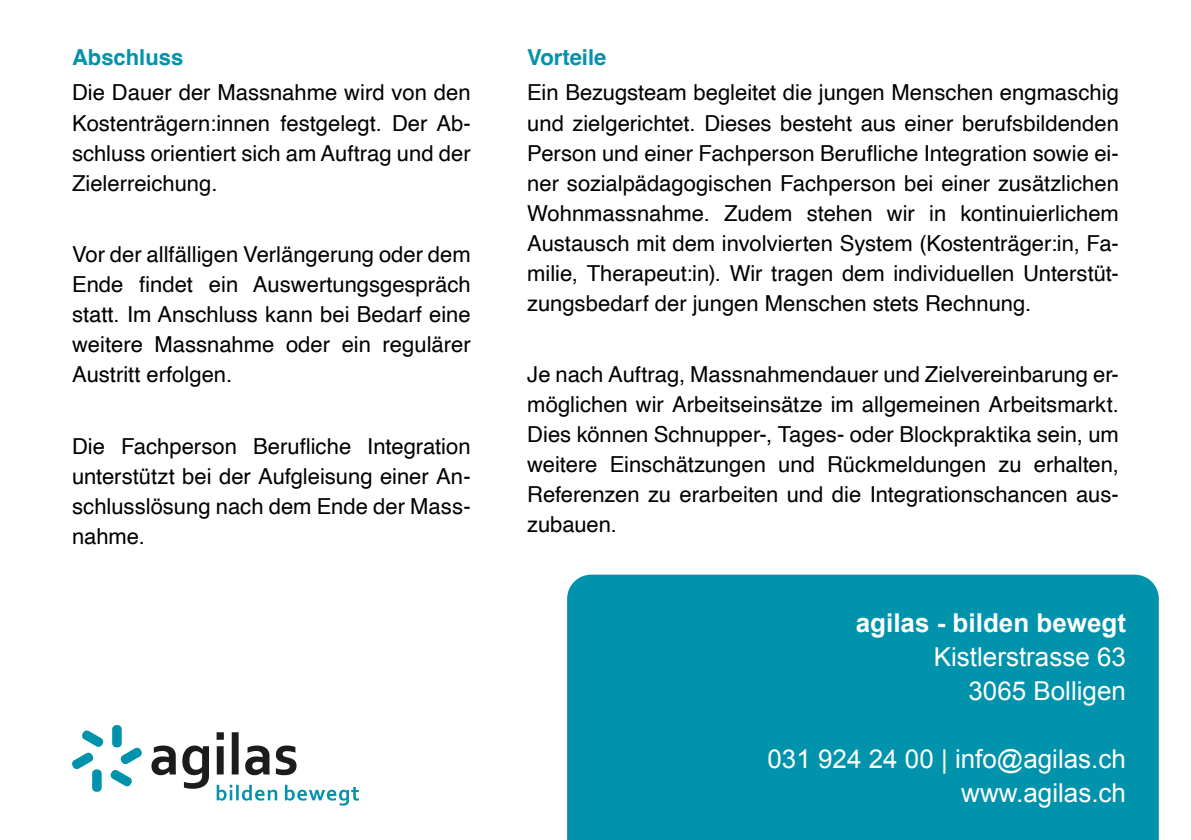
<style>
.page{position:relative;width:1191px;height:840px;background:#fff}
.page>*{position:absolute;margin:0;border:0;box-sizing:border-box;transform-origin:0 0}
.t1{font:26px/34px "Arial";color:#fff;text-align:right}
.t2{font:700 26px "Arial";color:#fff}
.t3{font:22px/30px "Helvetica";color:#000;text-align:justify}
.t4{font:700 22px "Helvetica";color:#0093ab}
</style>
<div class="page">
<div style="left:567px;top:574px;width:591px;height:265px;background:#0093ab"></div>
<svg style="left:151px;top:732px;width:208px;height:73px"></svg>
<svg style="left:82px;top:730px;width:21px;height:16px"></svg>
<svg style="left:72px;top:752px;width:30px;height:39px"></svg>
<svg style="left:110px;top:770px;width:22px;height:16px"></svg>
<svg style="left:112px;top:725px;width:30px;height:38px"></svg>
<p class="t4" style="left:72px;top:44px;width:113px">Abschluss</p>
<p class="t3" style="left:72px;top:78px;width:400px">Die Dauer der Massnahme wird von den Kostenträgern:innen festgelegt. Der Ab&shy;schluss orientiert sich am Auftrag und der Zielerreichung.</p>
<p class="t3" style="left:72px;top:240px;width:400px">Vor der allfälligen Verlängerung oder dem Ende findet ein Auswertungsgespräch statt. Im Anschluss kann bei Bedarf eine weitere Massnahme oder ein regulärer Austritt erfolgen.</p>
<p class="t3" style="left:72px;top:431px;width:400px">Die Fachperson Berufliche Integration unterstützt bei der Aufgleisung einer An&shy;schlusslösung nach dem Ende der Mass&shy;nahme.</p>
<p class="t4" style="left:527px;top:44px;width:81px">Vorteile</p>
<p class="t3" style="left:527px;top:78px;width:593px">Ein Bezugsteam begleitet die jungen Menschen engmaschig und zielgerichtet. Dieses besteht aus einer berufsbildenden Person und einer Fachperson Berufliche Integration sowie ei&shy;ner sozialpädagogischen Fachperson bei einer zusätzlichen Wohnmassnahme. Zudem stehen wir in kontinuierlichem Austausch mit dem involvierten System (Kostenträger:in, Fa&shy;milie, Therapeut:in). Wir tragen dem individuellen Unterstüt&shy;zungsbedarf der jungen Menschen stets Rechnung.</p>
<p class="t3" style="left:527px;top:360px;width:593px">Je nach Auftrag, Massnahmendauer und Zielvereinbarung er&shy;möglichen wir Arbeitseinsätze im allgemeinen Arbeitsmarkt.<br>Dies können Schnupper-, Tages- oder Blockpraktika sein, um weitere Einschätzungen und Rückmeldungen zu erhalten, Referenzen zu erarbeiten und die Integrationschancen aus&shy;zubauen.</p>
<p class="t2" style="left:855px;top:605px;width:272px">agilas - bilden bewegt</p>
<p class="t1" style="left:933px;top:639px;width:194px">Kistlerstrasse 63<br>3065 Bolligen</p>
<p class="t1" style="left:767px;top:741px;width:360px">031 924 24 00 | info@agilas.ch www.agilas.ch</p>
</div>
